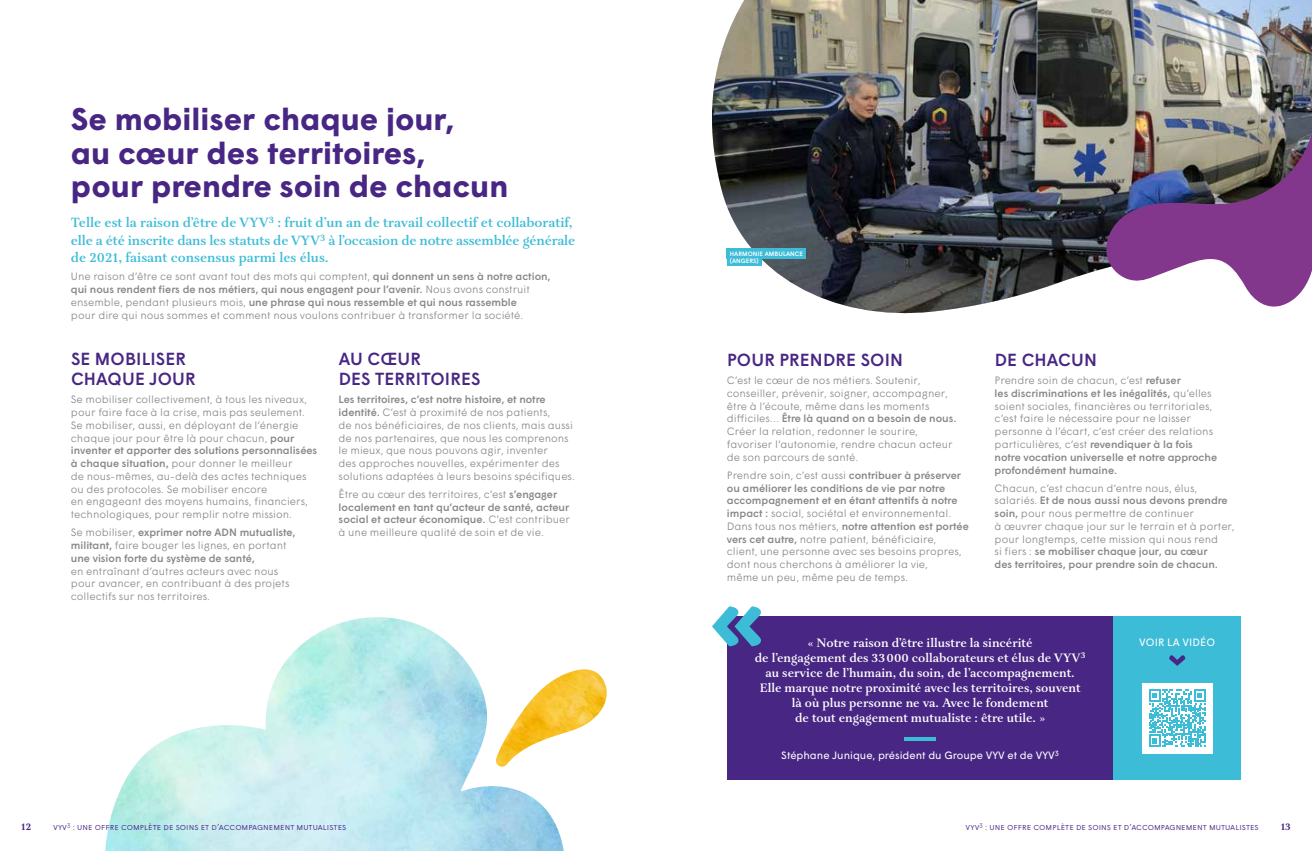
<style>
.page{position:relative;width:1312px;height:851px;background:#fff}
.page>*{position:absolute;margin:0;border:0;box-sizing:border-box;transform-origin:0 0}
.t1{font:700 31.25px/33.8px "Wigrum";color:#482683}
.t2{font:500 17.5px/20px "Wigrum";letter-spacing:.01em;color:#482683}
.t3{font:600 13.75px/17.5px "Aria Text G1";color:#3cbcd7}
.t4{font:600 12.5px/15px "Aria Text G1";color:#fff;text-align:center}
.t5{font:300 10.62px/12.8px "Wigrum";color:#878787}
.t6{font:500 10.62px/12.8px "Wigrum";color:#878787}
.t7{font:10.62px "Wigrum";color:#fff}
.t8{font:700 10px "Aria Text G1";color:#482683}
.t9{font:300 8.75px "Wigrum";color:#482683}
.t10{font:500 6.25px/7.5px "Wigrum";letter-spacing:.01em;color:#fff}
.s1{font-weight:500}
.s2{font-weight:300}
</style>
<div class="page">
<img style="left:712px;top:0;width:599px;height:314px">
<img style="left:563px;top:669px;width:44px;height:65px">
<img style="left:105px;top:617px;width:458px;height:233px">
<img style="left:1103px;top:38px;width:208px;height:272px">
<div style="left:726px;top:616px;width:387px;height:164px;background:#482683"></div>
<hr style="left:904px;top:737px;width:31px;height:3px;background:#3cbcd7">
<div style="left:1113px;top:616px;width:127px;height:164px;background:#3cbcd7"></div>
<svg style="left:1169px;top:655px;width:15px;height:10px"></svg>
<svg style="left:712px;top:606px;width:49px;height:40px"></svg>
<div style="left:1141px;top:682px;width:71px;height:71px;background:#fff"></div>
<svg style="left:1149px;top:689px;width:56px;height:57px"></svg>
<div style="left:726px;top:248px;width:79px;height:10px;background:#3cbcd7"></div>
<div style="left:726px;top:255px;width:35px;height:11px;background:#3cbcd7"></div>
<h1 class="t1" style="left:71px;top:100px;width:439px">Se mobiliser chaque jour,<br>au cœur des territoires,<br>pour prendre soin de chacun</h1>
<p class="t3" style="left:71px;top:215px;width:506px">Telle est la raison d’être de VYV<sup>3</sup> : fruit d’un an de travail collectif et collaboratif, elle a été inscrite dans les statuts de VYV<sup>3</sup> à l’occasion de notre assemblée générale de 2021, faisant consensus parmi les élus.</p>
<p class="t5" style="left:71px;top:269px;width:481px">Une raison d’être ce sont avant tout des mots qui comptent, <span class="s1">qui donnent un sens à notre action, qui nous rendent fiers de nos métiers, qui nous engagent pour l’avenir.</span> Nous avons construit ensemble, pendant plusieurs mois, <span class="s1">une phrase qui nous ressemble et qui nous rassemble<br></span>pour dire qui nous sommes et comment nous voulons contribuer à transformer la société.</p>
<h2 class="t2" style="left:71px;top:348px;width:126px">SE MOBILISER<br>CHAQUE JOUR</h2>
<p class="t5" style="left:71px;top:392px;width:248px">Se mobiliser collectivement, à tous les niveaux, pour faire face à la crise, mais pas seulement.<br>Se mobiliser, aussi, en déployant de l’énergie chaque jour pour être là pour chacun, <span class="s1">pour inventer et apporter des solutions personnalisées à chaque situation,</span> pour donner le meilleur<br>de nous-mêmes, au-delà des actes techniques ou des protocoles. Se mobiliser encore<br>en engageant des moyens humains, financiers, technologiques, pour remplir notre mission.</p>
<p class="t6" style="left:71px;top:525px;width:226px"><span class="s2">Se mobiliser,</span> exprimer notre ADN mutualiste, militant, <span class="s2">faire bouger les lignes, en portant </span>une vision forte du système de santé,</p>
<p class="t5" style="left:71px;top:563px;width:220px">en entraînant d’autres acteurs avec nous pour avancer, en contribuant à des projets collectifs sur nos territoires.</p>
<h2 class="t2" style="left:338px;top:348px;width:143px">AU CŒUR<br>DES TERRITOIRES</h2>
<p class="t5" style="left:338px;top:392px;width:238px"><span class="s1">Les territoires, c’est notre histoire, et notre identité.</span> C’est à proximité de nos patients,<br>de nos bénéficiaires, de nos clients, mais aussi de nos partenaires, que nous les comprenons le mieux, que nous pouvons agir, inventer<br>des approches nouvelles, expérimenter des solutions adaptées à leurs besoins spécifiques.</p>
<p class="t5" style="left:338px;top:487px;width:233px">Être au cœur des territoires, c’est <span class="s1">s’engager localement en tant qu’acteur de santé, acteur social et acteur économique.</span> C’est contribuer à une meilleure qualité de soin et de vie.</p>
<p class="t10" style="left:729px;top:249px;width:75px">HARMONIE AMBULANCE (ANGERS)</p>
<h2 class="t2" style="left:726px;top:348px;width:177px">POUR PRENDRE SOIN</h2>
<p class="t5" style="left:726px;top:373px;width:231px">C’est le cœur de nos métiers. Soutenir, conseiller, prévenir, soigner, accompagner, être à l’écoute, même dans les moments difficiles… <span class="s1">Être là quand on a besoin de nous.<br></span>Créer la relation, redonner le sourire, favoriser l’autonomie, rendre chacun acteur de son parcours de santé.</p>
<p class="t5" style="left:726px;top:468px;width:243px">Prendre soin, c’est aussi <span class="s1">contribuer à préserver ou améliorer les conditions de vie par notre accompagnement et en étant attentifs à notre impact :</span> social, sociétal et environnemental.<br>Dans tous nos métiers, <span class="s1">notre attention est portée vers cet autre,</span> notre patient, bénéficiaire, client, une personne avec ses besoins propres, dont nous cherchons à améliorer la vie,<br>même un peu, même peu de temps.</p>
<h2 class="t2" style="left:994px;top:348px;width:104px">DE CHACUN</h2>
<p class="t5" style="left:994px;top:373px;width:224px">Prendre soin de chacun, c’est <span class="s1">refuser<br>les discriminations et les inégalités,</span> qu’elles soient sociales, financières ou territoriales, c’est faire le nécessaire pour ne laisser personne à l’écart, c’est créer des relations particulières, c’est <span class="s1">revendiquer à la fois notre vocation universelle et notre approche profondément humaine.</span></p>
<p class="t5" style="left:994px;top:480px;width:241px">Chacun, c’est chacun d’entre nous, élus, salariés. <span class="s1">Et de nous aussi nous devons prendre soin,</span> pour nous permettre de continuer<br>à œuvrer chaque jour sur le terrain et à porter, pour longtemps, cette mission qui nous rend<br>si fiers : <span class="s1">se mobiliser chaque jour, au cœur<br>des territoires, pour prendre soin de chacun.</span></p>
<p class="t4" style="left:754px;top:636px;width:332px">« Notre raison d’être illustre la sincérité<br>de l’engagement des 33000 collaborateurs et élus de VYV<sup>3 </sup>au service de l’humain, du soin, de l’accompagnement.<br>Elle marque notre proximité avec les territoires, souvent là où plus personne ne va. Avec le fondement<br>de tout engagement mutualiste : être utile. »</p>
<p class="t7" style="left:781px;top:746px;width:279px">Stéphane Junique, président du Groupe VYV et de VYV<sup>3</sup></p>
<p class="t7" style="left:1138px;top:634px;width:77px">VOIR LA VIDÉO</p>
<p class="t8" style="left:21px;top:820px;width:11px">12</p>
<p class="t9" style="left:53px;top:819px;width:294px">vyv<sup>3</sup> : une offre complète de soins et d’accompagnement mutualistes</p>
<p class="t9" style="left:965px;top:819px;width:294px">vyv<sup>3</sup> : une offre complète de soins et d’accompagnement mutualistes</p>
<p class="t8" style="left:1280px;top:820px;width:11px">13</p>
</div>
